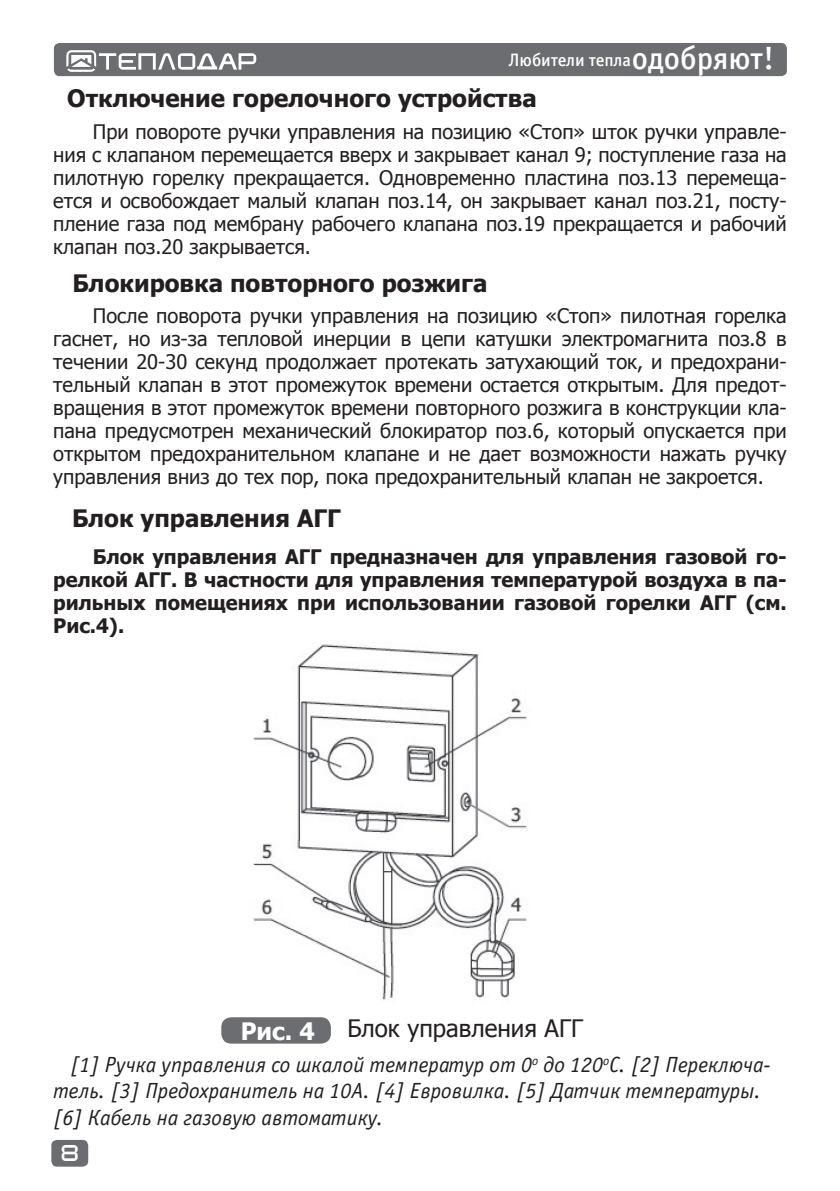
<style>
.page{position:relative;width:840px;height:1191px;background:#fff}
.page>*{position:absolute;margin:0;border:0;box-sizing:border-box;transform-origin:0 0}
.t1{font:700 24px "Tahoma";color:#231f20}
.t2{font:24px "Tahoma";color:#231f20}
.t3{font:700 24px "Tahoma";color:#fff}
.t4{font:italic 22px/26.4px "Officina Sans Book C";color:#231f20}
.t5{font:20px/23px "Tahoma";color:#231f20;text-align:justify}
.t6{font:700 20px/23px "Tahoma";color:#231f20;text-align:justify}
.t7{font:18px "Officina Sans Medium C";letter-spacing:-.005em;color:#fff}
.t8{font:16px "teplodar";color:#fff}
.s1{font-size:32px}
</style>
<div class="page">
<div style="left:51px;top:1139px;width:37px;height:27px;background:#6c6d70;border-radius:6px"></div>
<div style="left:54px;top:43px;width:732px;height:33px;background:#6c6d70;border-radius:6px"></div>
<svg style="left:66px;top:50px;width:190px;height:22px"></svg>
<img style="left:253px;top:644px;width:274px;height:388px">
<div style="left:221px;top:1017px;width:109px;height:26px;background:#6c6d70;border-radius:10px"></div>
<p class="t7" style="left:508px;top:50px;width:267px">Любители тепла<span class="s1">одобряют!</span></p>
<p class="t1" style="left:67px;top:81px;width:471px">Отключение горелочного устройства</p>
<p class="t5" style="left:53px;top:119px;width:734px;text-indent:40px">При повороте ручки управления на позицию «Стоп» шток ручки управле&shy;ния с клапаном перемещается вверх и закрывает канал 9; поступление газа на пилотную горелку прекращается. Одновременно пластина поз.13 перемеща&shy;ется и освобождает малый клапан поз.14, он закрывает канал поз.21, посту&shy;пление газа под мембрану рабочего клапана поз.19 прекращается и рабочий клапан поз.20 закрывается.</p>
<p class="t1" style="left:72px;top:266px;width:416px">Блокировка повторного розжига</p>
<p class="t5" style="left:53px;top:303px;width:734px;text-indent:40px">После поворота ручки управления на позицию «Стоп» пилотная горелка гаснет, но из-за тепловой инерции в цепи катушки электромагнита поз.8 в течении 20-30 секунд продолжает протекать затухающий ток, и предохрани&shy;тельный клапан в этот промежуток времени остается открытым. Для предот&shy;вращения в этот промежуток времени повторного розжига в конструкции кла&shy;пана предусмотрен механический блокиратор поз.6, который опускается при открытом предохранительном клапане и не дает возможности нажать ручку управления вниз до тех пор, пока предохранительный клапан не закроется.</p>
<p class="t1" style="left:72px;top:501px;width:270px">Блок управления АГГ</p>
<p class="t6" style="left:53px;top:543px;width:734px;text-indent:40px">Блок управления АГГ предназначен для управления газовой го&shy;релкой АГГ. В частности для управления температурой воздуха в па&shy;рильных помещениях при использовании газовой горелки АГГ (см.<br>Рис.4).</p>
<p class="t3" style="left:241px;top:1014px;width:75px">Рис. 4</p>
<p class="t2" style="left:347px;top:1012px;width:237px">Блок управления АГГ</p>
<p class="t4" style="left:53px;top:1051px;width:718px;text-indent:17px">[1] Ручка управления со шкалой температур от 0<sup>о</sup> до 120<sup>о</sup>С. [2] Переключа&shy;тель. [3] Предохранитель на 10А. [4] Евровилка. [5] Датчик температуры. [6] Кабель на газовую автоматику.</p>
<p class="t8" style="left:62px;top:1145px;width:18px">8</p>
</div>
